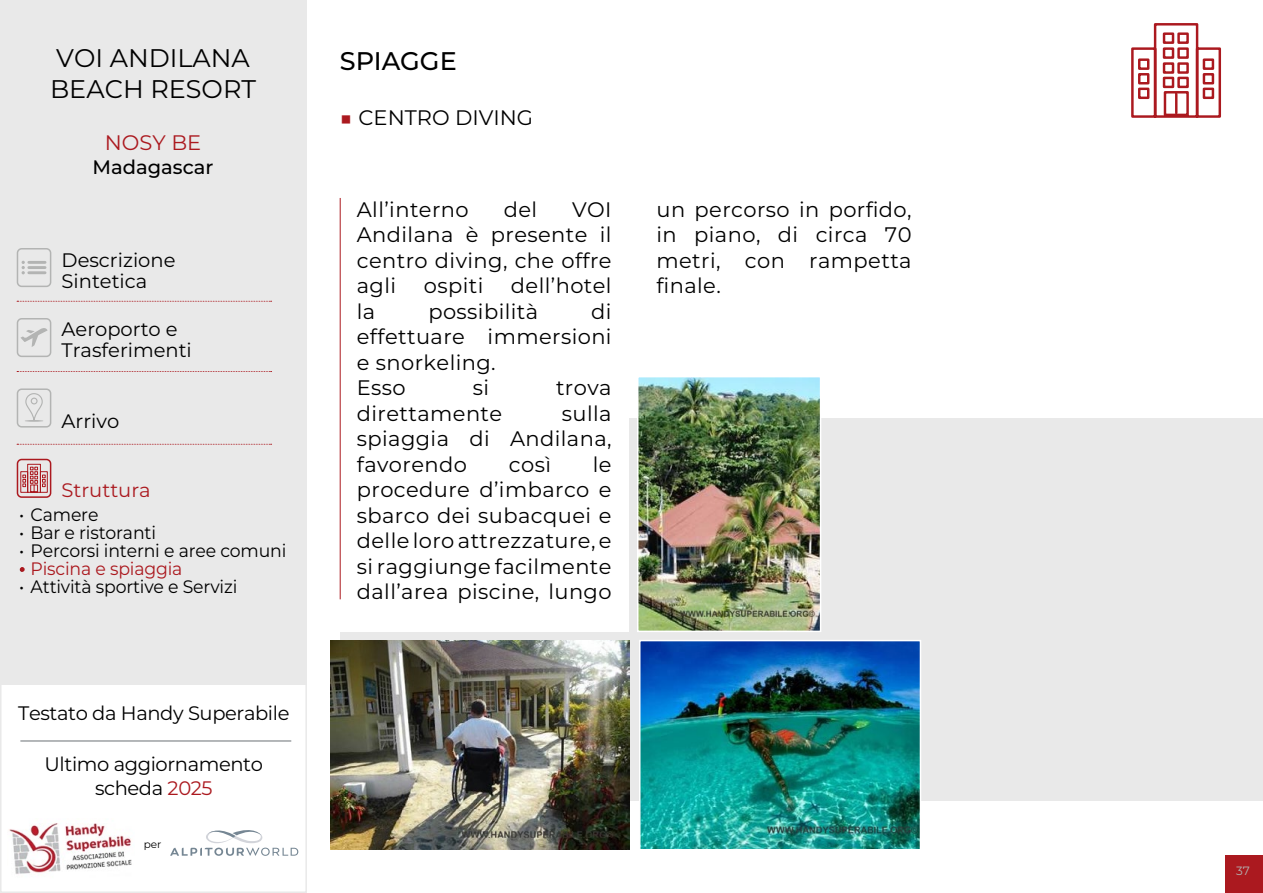
<style>
.page{position:relative;width:1263px;height:893px;background:#fff}
.page>*{position:absolute;margin:0;border:0;box-sizing:border-box;transform-origin:0 0}
.t1{font:100 25.5px/30.6px "Montserrat";color:#000}
.t2{font:500 25.5px "Montserrat";color:#000}
.t3{font:100 21px/25.5px "Montserrat";letter-spacing:.02em;color:#000;text-align:justify}
.t4{font:100 21px "Montserrat";color:#000}
.t5{font:100 21px "Montserrat";color:#ab191f}
.t6{font:100 19.5px/24px "Montserrat";letter-spacing:-.02em;color:#000;text-align:center}
.t7{font:100 19.5px/21px "Montserrat";color:#000}
.t8{font:500 19.5px "Montserrat";color:#000}
.t9{font:100 19.5px "Montserrat";color:#ab191f}
.t10{font:100 18px "Montserrat";letter-spacing:-.01em;color:#000;scale:.96 1}
.t11{font:100 18px "Montserrat";letter-spacing:-.01em;color:#ab191f;scale:.96 1}
.t12{font:100 12px "Montserrat";color:#b3b4b3}
.t13{font:100 10.5px "Montserrat";color:#000}
.s1{color:#000}
.s2{color:#ab191f}
</style>
<div class="page">
<div style="left:1225px;top:855px;width:38px;height:38px;background:#ab191f"></div>
<svg style="left:1131px;top:23px;width:90px;height:95px"></svg>
<div style="left:340px;top:418px;width:923px;height:383px;background:#e9e9e9"></div>
<div style="left:0;top:0;width:306px;height:685px;background:#e9e9e9"></div>
<svg style="left:17px;top:301px;width:255px;height:1px"></svg>
<svg style="left:17px;top:371px;width:255px;height:1px"></svg>
<svg style="left:17px;top:444px;width:255px;height:1px"></svg>
<div style="left:17px;top:248px;width:34px;height:39px;border:2px solid #b3b4b3;border-radius:4px"></div>
<div style="left:17px;top:318px;width:34px;height:39px;border:2px solid #b3b4b3;border-radius:4px"></div>
<div style="left:17px;top:388px;width:34px;height:40px;border:2px solid #b3b4b3;border-radius:4px"></div>
<div style="left:17px;top:459px;width:34px;height:39px;border:2px solid #ab191f;border-radius:4px"></div>
<svg style="left:20px;top:328px;width:28px;height:19px"></svg>
<svg style="left:25px;top:393px;width:19px;height:33px"></svg>
<svg style="left:20px;top:464px;width:28px;height:29px"></svg>
<hr style="left:29px;top:261px;width:16px;height:3px;background:#b3b4b3">
<hr style="left:29px;top:266px;width:16px;height:3px;background:#b3b4b3">
<hr style="left:29px;top:271px;width:16px;height:3px;background:#b3b4b3">
<svg style="left:22px;top:261px;width:3px;height:13px"></svg>
<svg style="left:170px;top:830px;width:128px;height:26px"></svg>
<img style="left:9px;top:823px;width:123px;height:51px">
<svg style="left:20px;top:567px;width:5px;height:5px"></svg>
<hr style="left:20px;top:740px;width:271px;height:2px;background:#9ca0a3">
<img style="left:640px;top:379px;width:178px;height:250px">
<div style="left:637px;top:376px;width:184px;height:256px;border:2px solid #fff"></div>
<img style="left:642px;top:643px;width:276px;height:204px">
<div style="left:639px;top:640px;width:282px;height:210px;border:2px solid #fff"></div>
<img style="left:330px;top:641px;width:300px;height:209px">
<div style="left:340px;top:174px;width:289px;height:458px;background:#fff"></div>
<hr style="left:340px;top:198px;width:1px;height:401px;background:#ab191f">
<p class="t1" style="left:50px;top:42px;width:207px">VOI ANDILANA<br>BEACH RESORT</p>
<p class="t5" style="left:105px;top:129px;width:98px">NOSY BE</p>
<p class="t8" style="left:93px;top:153px;width:122px">Madagascar</p>
<p class="t7" style="left:62px;top:249px;width:115px">Descrizione<br>Sintetica</p>
<p class="t7" style="left:62px;top:318px;width:132px">Aeroporto e<br>Trasferimenti</p>
<p class="t6" style="left:62px;top:409px;width:59px">Arrivo</p>
<p class="t9" style="left:62px;top:477px;width:91px">Struttura</p>
<p class="t10" style="left:19px;top:502px;width:84px">• Camere</p>
<p class="t10" style="left:19px;top:520px;width:144px">• Bar e ristoranti</p>
<p class="t10" style="left:19px;top:538px;width:280px">• Percorsi interni e aree comuni</p>
<p class="t11" style="left:19px;top:556px;width:172px"><span class="s1">•</span> Piscina e spiaggia</p>
<p class="t10" style="left:19px;top:574px;width:229px">• Attività sportive e Servizi</p>
<p class="t6" style="left:18px;top:701px;width:273px">Testato da Handy Superabile</p>
<p class="t6" style="left:45px;top:752px;width:220px">Ultimo aggiornamento scheda <span class="s2">2025</span></p>
<p class="t13" style="left:144px;top:837px;width:19px">per</p>
<p class="t2" style="left:340px;top:44px;width:118px">SPIAGGE</p>
<p class="t4" style="left:340px;top:103px;width:195px"><span class="s2">■</span> CENTRO DIVING</p>
<p class="t3" style="left:357px;top:196px;width:113px">All’interno</p>
<p class="t3" style="left:504px;top:196px;width:35px">del</p>
<p class="t3" style="left:357px;top:196px;width:256px;text-indent:215px">VOI Andilana è presente il centro diving, che offre agli</p>
<p class="t3" style="left:424px;top:273px;width:61px">ospiti</p>
<p class="t3" style="left:511px;top:273px;width:102px">dell’hotel</p>
<p class="t3" style="left:357px;top:298px;width:256px;text-align:left;text-indent:234px">di effettuare immersioni e snorkeling.<br>Esso</p>
<p class="t3" style="left:357px;top:298px;width:20px">la</p>
<p class="t3" style="left:428px;top:298px;width:111px">possibilità</p>
<p class="t3" style="left:473px;top:374px;width:18px">si</p>
<p class="t3" style="left:556px;top:374px;width:57px">trova</p>
<p class="t3" style="left:357px;top:400px;width:147px">direttamente</p>
<p class="t3" style="left:357px;top:400px;width:256px;text-indent:205px">sulla spiaggia di Andilana, favorendo</p>
<p class="t3" style="left:357px;top:451px;width:256px;text-indent:236px">le procedure d’imbarco e sbarco dei subacquei e delle loro attrezzature, e si raggiunge facilmente dall’area piscine, lungo</p>
<p class="t3" style="left:509px;top:451px;width:44px">così</p>
<p class="t3" style="left:656px;top:196px;width:257px">un percorso in porfido, in piano, di circa 70 metri, con rampetta finale.</p>
<p class="t12" style="left:1236px;top:863px;width:15px">37</p>
</div>
